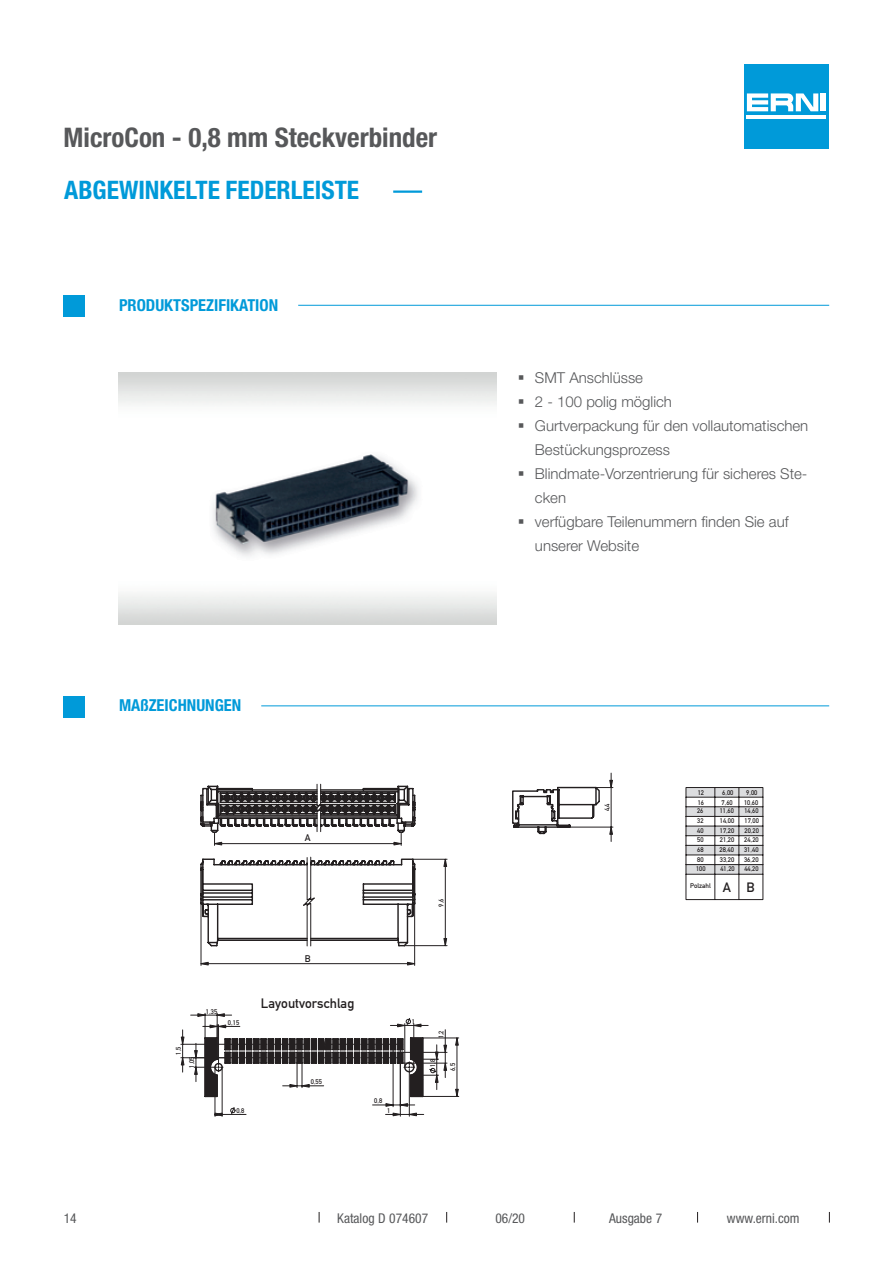
<style>
.page{position:relative;width:893px;height:1263px;background:#fff}
.page>*{position:absolute;margin:0;border:0;box-sizing:border-box;transform-origin:0 0}
.t1{font:700 condensed 27px "Helvetica Neue LT Pro";color:#57585a}
.t2{font:700 condensed 25.5px "Helvetica Neue LT Pro";color:#009ad9}
.t3{font:700 condensed 16.5px "Helvetica Neue LT Pro";color:#009ad9}
.t4{font:300 15px/24px "Helvetica Neue LT Pro";color:#57585a}
.t5{font:condensed 13.5px "Helvetica Neue LT Pro";color:#57585a}
.t6{font:13.5px "DIN Mittelschrift LT";letter-spacing:.005em;color:#231f20}
.t7{font:9.6px "DIN Mittelschrift LT";color:#231f20}
.t8{font:6.75px "DIN Mittelschrift LT";letter-spacing:.005em;color:#231f20}
.s1{font-size:13.35px}
</style>
<div class="page">
<div style="left:744px;top:64px;width:85px;height:85px;background:#009ad9"></div>
<hr style="left:747px;top:115px;width:79px;height:4px;background:#fff">
<div style="left:821px;top:93px;width:5px;height:18px;background:#fff"></div>
<svg style="left:747px;top:93px;width:71px;height:18px"></svg>
<hr style="left:393px;top:190px;width:29px;height:3px;background:#009ad9">
<div style="left:64px;top:296px;width:21px;height:21px;background:#009ad9"></div>
<hr style="left:298px;top:305px;width:531px;height:1px;background:#009ad9">
<img style="left:118px;top:372px;width:379px;height:252px">
<div style="left:64px;top:696px;width:21px;height:21px;background:#009ad9"></div>
<hr style="left:261px;top:705px;width:568px;height:1px;background:#009ad9">
<hr style="left:181px;top:1057px;width:44px;height:1px;background:#231f20">
<hr style="left:181px;top:1044px;width:44px;height:1px;background:#231f20">
<svg style="left:180px;top:1030px;width:5px;height:42px"></svg>
<svg style="left:613px;top:787px;width:150px;height:113px"></svg>
<hr style="left:611px;top:773px;width:1px;height:54px;background:#231f20">
<svg style="left:200px;top:780px;width:413px;height:184px"></svg>
<hr style="left:201px;top:894px;width:1px;height:71px;background:#231f20">
<svg style="left:200px;top:961px;width:9px;height:5px"></svg>
<svg style="left:191px;top:1013px;width:234px;height:103px"></svg>
<svg style="left:214px;top:831px;width:245px;height:266px"></svg>
<svg style="left:393px;top:841px;width:9px;height:5px"></svg>
<svg style="left:214px;top:841px;width:8px;height:5px"></svg>
<h1 class="t1" style="left:64px;top:121px;width:375px">MicroCon - 0,8 mm Steckverbinder</h1>
<h2 class="t2" style="left:64px;top:175px;width:296px">ABGEWINKELTE FEDERLEISTE</h2>
<p class="t3" style="left:119px;top:295px;width:161px">PRODUKTSPEZIFIKATION</p>
<p class="t3" style="left:119px;top:695px;width:124px">MAßZEICHNUNGEN</p>
<p class="t7" style="left:305px;top:832px;width:7px">A</p>
<p class="t8" style="left:175px;top:1054px;width:10px;rotate:-90deg">1,5</p>
<p class="t8" style="left:188px;top:1068px;width:13px;rotate:-90deg">1,05</p>
<p class="t8" style="left:206px;top:1007px;width:13px">1,35</p>
<p class="t8" style="left:228px;top:1018px;width:13px">0,15</p>
<p class="t8" style="left:236px;top:1106px;width:10px">0,8</p>
<p class="t7" style="left:305px;top:952px;width:7px">B</p>
<p class="t6" style="left:261px;top:995px;width:95px">Layoutvorschlag</p>
<p class="t8" style="left:311px;top:1078px;width:13px">0,55</p>
<p class="t8" style="left:374px;top:1097px;width:10px">0,8</p>
<p class="t8" style="left:387px;top:1106px;width:5px">1</p>
<p class="t8" style="left:437px;top:906px;width:10px;rotate:-90deg">9,6</p>
<p class="t8" style="left:412px;top:1017px;width:5px">1</p>
<p class="t8" style="left:437px;top:1038px;width:10px;rotate:-90deg">1,2</p>
<p class="t8" style="left:429px;top:1067px;width:10px;rotate:-90deg">1,8</p>
<p class="t8" style="left:449px;top:1071px;width:10px;rotate:-90deg">6,5</p>
<p class="t4" style="left:535px;top:365px;width:275px">SMT Anschlüsse<br>2 - 100 polig möglich<br>Gurtverpackung für den vollautomatischen<br>Bestückungsprozess<br>Blindmate-Vorzentrierung für sicheres Ste&shy;cken<br>verfügbare Teilenummern finden Sie auf unserer Website</p>
<p class="t8" style="left:603px;top:811px;width:10px;rotate:-90deg">4,4</p>
<p class="t8" style="left:698px;top:789px;width:8px">12</p>
<p class="t8" style="left:722px;top:789px;width:13px">6,00</p>
<p class="t8" style="left:746px;top:789px;width:13px">9,00</p>
<p class="t8" style="left:698px;top:798px;width:8px">16</p>
<p class="t8" style="left:722px;top:798px;width:13px">7,60</p>
<p class="t8" style="left:744px;top:798px;width:16px">10,60</p>
<p class="t8" style="left:697px;top:807px;width:8px">26</p>
<p class="t8" style="left:720px;top:807px;width:16px">11,60</p>
<p class="t8" style="left:744px;top:807px;width:16px">14,60</p>
<p class="t8" style="left:697px;top:817px;width:8px">32</p>
<p class="t8" style="left:720px;top:817px;width:16px">14,00</p>
<p class="t8" style="left:744px;top:817px;width:16px">17,00</p>
<p class="t8" style="left:697px;top:826px;width:8px">40</p>
<p class="t8" style="left:720px;top:826px;width:16px">17,20</p>
<p class="t8" style="left:744px;top:826px;width:16px">20,20</p>
<p class="t8" style="left:697px;top:836px;width:8px">50</p>
<p class="t8" style="left:720px;top:836px;width:16px">21,20</p>
<p class="t8" style="left:744px;top:836px;width:16px">24,20</p>
<p class="t8" style="left:697px;top:846px;width:8px">68</p>
<p class="t8" style="left:719px;top:846px;width:16px">28,40</p>
<p class="t8" style="left:744px;top:846px;width:16px">31,40</p>
<p class="t8" style="left:697px;top:855px;width:8px">80</p>
<p class="t8" style="left:720px;top:855px;width:16px">33,20</p>
<p class="t8" style="left:744px;top:855px;width:16px">36,20</p>
<p class="t8" style="left:696px;top:865px;width:11px">100</p>
<p class="t8" style="left:720px;top:865px;width:16px">41,20</p>
<p class="t8" style="left:744px;top:865px;width:16px">44,20</p>
<p class="t8" style="left:690px;top:882px;width:66px">Polzahl <span class="s1">A B</span></p>
<p class="t5" style="left:64px;top:1210px;width:14px">14</p>
<p class="t5" style="left:337px;top:1210px;width:92px">Katalog D 074607</p>
<p class="t5" style="left:495px;top:1210px;width:31px">06/20</p>
<p class="t5" style="left:609px;top:1210px;width:55px">Ausgabe 7</p>
<p class="t5" style="left:727px;top:1210px;width:74px">www.erni.com</p>
</div>
